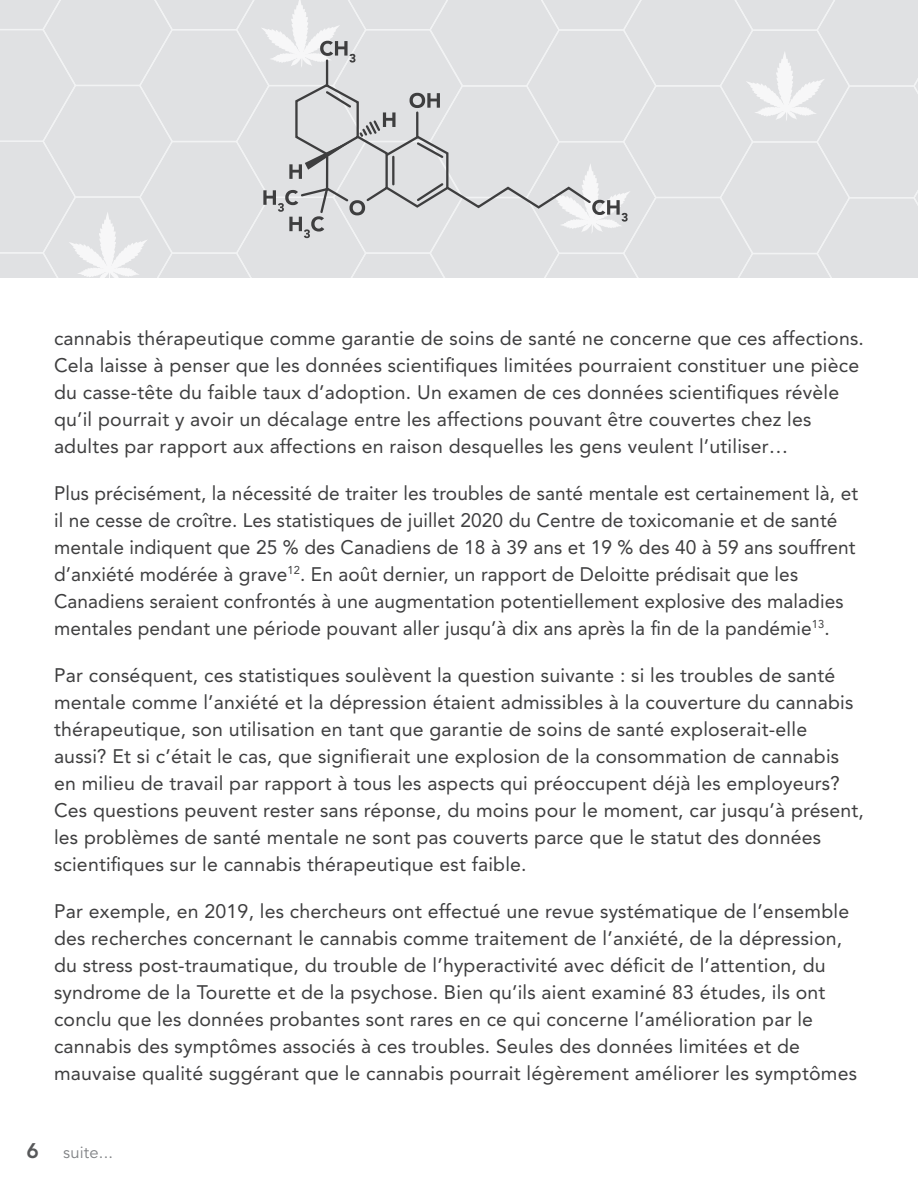
<style>
.page{position:relative;width:918px;height:1188px;background:#fff}
.page>*{position:absolute;margin:0;border:0;box-sizing:border-box;transform-origin:0 0}
.t1{font:800 21px "Avenir LT Std";color:#57585a}
.p{font:19.5px/27px "Avenir LT Std";letter-spacing:.01em;color:#3e3e3f}
.Continues{font:16.5px "Avenir LT Std";letter-spacing:.01em;color:#808285}
</style>
<div class="page">
<svg style="left:0;top:0;width:918px;height:278px;background:#dedfe1"></svg>
<div style="left:105px;top:266px;width:8px;height:6px;background:#f7f7f8"></div>
<p class="p" style="left:54px;top:325px;width:812px">cannabis thérapeutique comme garantie de soins de santé ne concerne que ces affections.<br>Cela laisse à penser que les données scientifiques limitées pourraient constituer une pièce du casse-tête du faible taux d’adoption. Un examen de ces données scientifiques révèle qu’il pourrait y avoir un décalage entre les affections pouvant être couvertes chez les adultes par rapport aux affections en raison desquelles les gens veulent l’utiliser…</p>
<p class="p" style="left:54px;top:480px;width:806px">Plus précisément, la nécessité de traiter les troubles de santé mentale est certainement là, et il ne cesse de croître. Les statistiques de juillet 2020 du Centre de toxicomanie et de santé mentale indiquent que 25 % des Canadiens de 18 à 39 ans et 19 % des 40 à 59 ans souffrent d’anxiété modérée à grave<sup>12</sup>. En août dernier, un rapport de Deloitte prédisait que les Canadiens seraient confrontés à une augmentation potentiellement explosive des maladies mentales pendant une période pouvant aller jusqu’à dix ans après la fin de la pandémie<sup>13</sup>.</p>
<p class="p" style="left:54px;top:662px;width:811px">Par conséquent, ces statistiques soulèvent la question suivante : si les troubles de santé mentale comme l’anxiété et la dépression étaient admissibles à la couverture du cannabis thérapeutique, son utilisation en tant que garantie de soins de santé exploserait-elle aussi? Et si c’était le cas, que signifierait une explosion de la consommation de cannabis en milieu de travail par rapport à tous les aspects qui préoccupent déjà les employeurs?<br>Ces questions peuvent rester sans réponse, du moins pour le moment, car jusqu’à présent, les problèmes de santé mentale ne sont pas couverts parce que le statut des données scientifiques sur le cannabis thérapeutique est faible.</p>
<p class="p" style="left:54px;top:898px;width:805px">Par exemple, en 2019, les chercheurs ont effectué une revue systématique de l’ensemble des recherches concernant le cannabis comme traitement de l’anxiété, de la dépression, du stress post-traumatique, du trouble de l’hyperactivité avec déficit de l’attention, du syndrome de la Tourette et de la psychose. Bien qu’ils aient examiné 83 études, ils ont conclu que les données probantes sont rares en ce qui concerne l’amélioration par le cannabis des symptômes associés à ces troubles. Seules des données limitées et de mauvaise qualité suggérant que le cannabis pourrait légèrement améliorer les symptômes</p>
<p class="t1" style="left:26px;top:1139px;width:14px">6</p>
<p class="Continues" style="left:63px;top:1143px;width:51px">suite...</p>
</div>
